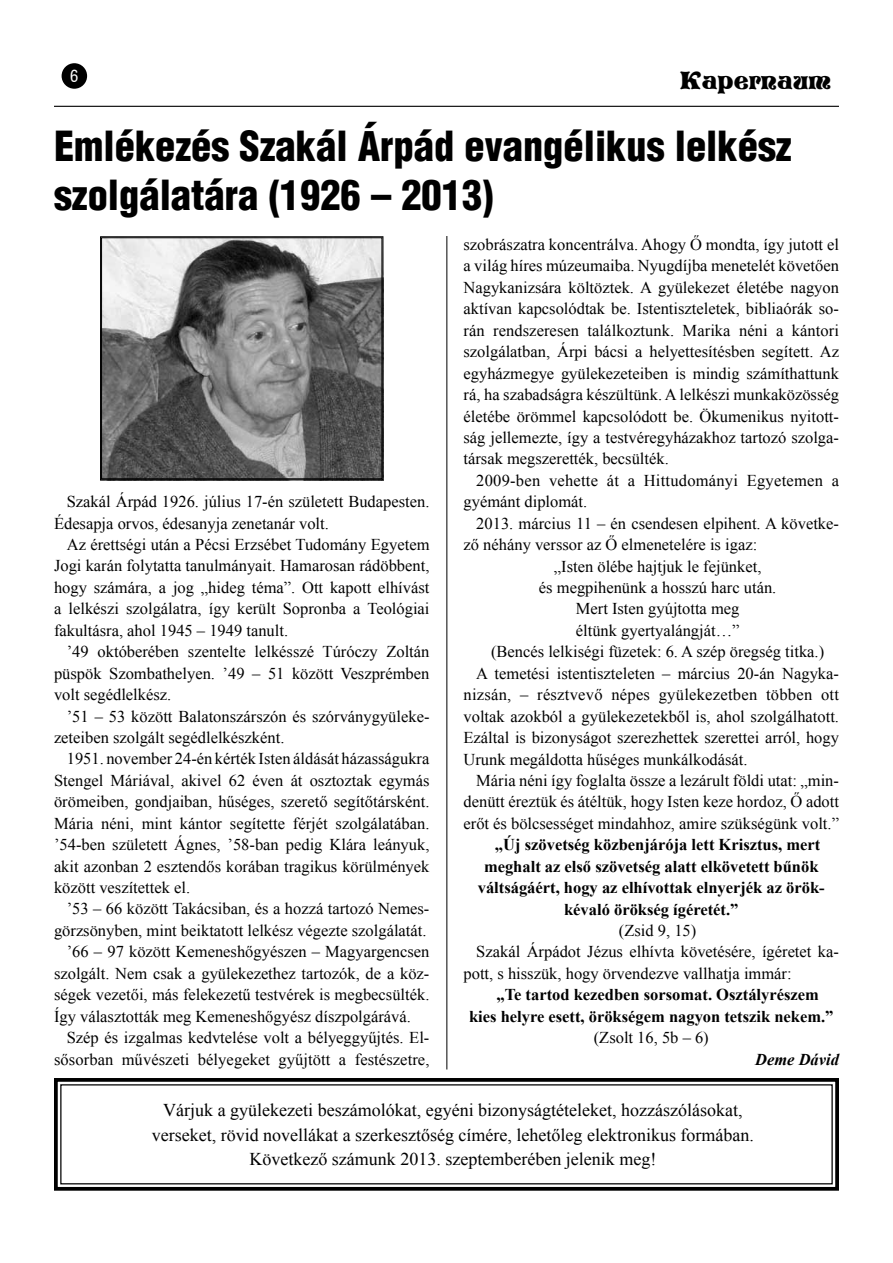
<style>
.page{position:relative;width:893px;height:1263px;background:#fff}
.page>*{position:absolute;margin:0;border:0;box-sizing:border-box;transform-origin:0 0}
.t1{font:900 40.5px/48.9px "Switzerland Cond";color:#000}
.t2{font:24px "Vivian";color:#000}
.t3{font:18px/24.5px "Times New Roman";color:#000;text-align:center}
.t4{font:16.5px/21.5px "Times New Roman";color:#000;text-align:justify}
.t5{font:700 16.5px/21.5px "Times New Roman";color:#000}
.t6{font:italic 700 16.5px "Times New Roman";color:#000}
.t7{font:16.5px "Switzerland Condensed";color:#fff}
</style>
<div class="page">
<div style="left:62px;top:63px;width:25px;height:26px;background:#000;border-radius:50%"></div>
<hr style="left:54px;top:106px;width:785px;height:1px;background:#000">
<svg style="left:54px;top:1078px;width:785px;height:113px"></svg>
<div style="left:60px;top:1084px;width:773px;height:100px;border:1px solid #000"></div>
<svg style="left:100px;top:236px;width:284px;height:244px;background:#7d7d7d"></svg>
<div style="left:101px;top:238px;width:281px;height:241px;border:1px solid #000"></div>
<hr style="left:446px;top:236px;width:1px;height:833px;background:#000">
<p class="t7" style="left:70px;top:66px;width:10px">6</p>
<h2 class="t2" style="left:680px;top:64px;width:153px">Kapernaum</h2>
<h1 class="t1" style="left:54px;top:121px;width:739px">Emlékezés Szakál Árpád evangélikus lelkész szolgálatára (1926 – 2013)</h1>
<p class="t4" style="left:463px;top:234px;width:377px">szobrászatra koncentrálva. Ahogy Ő mondta, így jutott el a világ híres múzeumaiba. Nyugdíjba menetelét követően Nagykanizsára költöztek. A gyülekezet életébe nagyon aktívan kapcsolódtak be. Istentiszteletek, bibliaórák so&shy;rán rendszeresen találkoztunk. Marika néni a kántori szolgálatban, Árpi bácsi a helyettesítésben segített. Az egyházmegye gyülekezeteiben is mindig számíthattunk rá, ha szabadságra készültünk. A lelkészi munkaközösség életébe örömmel kapcsolódott be. Ökumenikus nyitott&shy;ság jellemezte, így a testvéregyházakhoz tartozó szolga&shy;társak megszerették, becsülték.</p>
<p class="t4" style="left:464px;top:469px;width:377px;text-indent:13px">2009-ben vehette át a Hittudományi Egyetemen a gyémánt diplomát.</p>
<p class="t4" style="left:476px;top:512px;width:364px">2013. március 11 – én csendesen elpihent. A követke-</p>
<p class="t4" style="left:464px;top:534px;width:295px">ző néhány verssor az Ő elmenetelére is igaz:</p>
<p class="t4" style="left:554px;top:555px;width:209px">„Isten ölébe hajtjuk le fejünket,</p>
<p class="t4" style="left:539px;top:576px;width:239px">és megpihenünk a hosszú harc után.</p>
<p class="t4" style="left:576px;top:598px;width:165px">Mert Isten gyújtotta meg</p>
<p class="t4" style="left:576px;top:619px;width:165px">éltünk gyertyalángját…”</p>
<p class="t4" style="left:491px;top:641px;width:335px">(Bencés lelkiségi füzetek: 6. A szép öregség titka.)</p>
<p class="t4" style="left:476px;top:662px;width:364px">A temetési istentiszteleten – március 20-án Nagyka-</p>
<p class="t4" style="left:464px;top:684px;width:377px">nizsán, – résztvevő népes gyülekezetben többen ott</p>
<p class="t4" style="left:463px;top:705px;width:377px">voltak azokból a gyülekezetekből is, ahol szolgálhatott.</p>
<p class="t4" style="left:463px;top:726px;width:377px">Ezáltal is bizonyságot szerezhettek szerettei arról, hogy</p>
<p class="t4" style="left:463px;top:748px;width:286px">Urunk megáldotta hűséges munkálkodását.</p>
<p class="t4" style="left:476px;top:769px;width:364px">Mária néni így foglalta össze a lezárult földi utat: „min-</p>
<p class="t4" style="left:463px;top:791px;width:377px">denütt éreztük és átéltük, hogy Isten keze hordoz, Ő adott</p>
<p class="t4" style="left:463px;top:812px;width:377px">erőt és bölcsességet mindahhoz, amire szükségünk volt.”</p>
<p class="t5" style="left:495px;top:834px;width:327px">„Új szövetség közbenjárója lett Krisztus, mert</p>
<p class="t5" style="left:484px;top:855px;width:336px">meghalt az első szövetség alatt elkövetett bűnök</p>
<p class="t5" style="left:478px;top:876px;width:348px">váltságáért, hogy az elhívottak elnyerjék az örök-</p>
<p class="t5" style="left:564px;top:898px;width:176px">kévaló örökség ígéretét.”</p>
<p class="t4" style="left:619px;top:919px;width:79px">(Zsid 9, 15)</p>
<p class="t4" style="left:476px;top:941px;width:364px">Szakál Árpádot Jézus elhívta követésére, ígéretet ka-</p>
<p class="t4" style="left:463px;top:962px;width:330px">pott, s hisszük, hogy örvendezve vallhatja immár:</p>
<p class="t5" style="left:469px;top:984px;width:366px;text-indent:27px">„Te tartod kezedben sorsomat. Osztályrészem kies helyre esett, örökségem nagyon tetszik nekem.”</p>
<p class="t4" style="left:594px;top:1027px;width:117px">(Zsolt 16, 5b – 6)</p>
<p class="t6" style="left:755px;top:1047px;width:85px">Deme Dávid</p>
<p class="t3" style="left:152px;top:1098px;width:604px">Várjuk a gyülekezeti beszámolókat, egyéni bizonyságtételeket, hozzászólásokat, verseket, rövid novellákat a szerkesztőség címére, lehetőleg elektronikus formában.<br>Következő számunk 2013. szeptemberében jelenik meg!</p>
<p class="t4" style="left:54px;top:491px;width:377px;text-indent:13px">Szakál Árpád 1926. július 17-én született Budapesten.<br>Édesapja orvos, édesanyja zenetanár volt.</p>
<p class="t4" style="left:54px;top:533px;width:377px;text-indent:13px">Az érettségi után a Pécsi Erzsébet Tudomány Egyetem Jogi karán folytatta tanulmányait. Hamarosan rádöbbent, hogy számára, a jog „hideg téma”. Ott kapott elhívást a lelkészi szolgálatra, így került Sopronba a Teológiai fakultásra, ahol 1945 – 1949 tanult.</p>
<p class="t4" style="left:54px;top:641px;width:377px;text-indent:13px">’49 októberében szentelte lelkésszé Túróczy Zoltán püspök Szombathelyen. ’49 – 51 között Veszprémben volt segédlelkész.</p>
<p class="t4" style="left:54px;top:705px;width:377px;text-indent:13px">’51 – 53 között Balatonszárszón és szórványgyüleke&shy;zeteiben szolgált segédlelkészként.</p>
<p class="t4" style="left:54px;top:748px;width:377px;text-indent:13px">1951. november 24-én kérték Isten áldását házasságukra Stengel Máriával, akivel 62 éven át osztoztak egymás örömeiben, gondjaiban, hűséges, szerető segítőtársként.<br>Mária néni, mint kántor segítette férjét szolgálatában. ’54-ben született Ágnes, ’58-ban pedig Klára leányuk, akit azonban 2 esztendős korában tragikus körülmények között veszítettek el.</p>
<p class="t4" style="left:67px;top:898px;width:364px">’53 – 66 között Takácsiban, és a hozzá tartozó Nemes-</p>
<p class="t4" style="left:54px;top:919px;width:374px">görzsönyben, mint beiktatott lelkész végezte szolgálatát.</p>
<p class="t4" style="left:67px;top:941px;width:364px">’66 – 97 között Kemeneshőgyészen – Magyargencsen</p>
<p class="t4" style="left:54px;top:962px;width:377px">szolgált. Nem csak a gyülekezethez tartozók, de a köz-</p>
<p class="t4" style="left:54px;top:984px;width:377px">ségek vezetői, más felekezetű testvérek is megbecsülték.</p>
<p class="t4" style="left:54px;top:1005px;width:358px">Így választották meg Kemeneshőgyész díszpolgárává.</p>
<p class="t4" style="left:67px;top:1026px;width:364px">Szép és izgalmas kedvtelése volt a bélyeggyűjtés. El-</p>
<p class="t4" style="left:54px;top:1048px;width:377px">sősorban művészeti bélyegeket gyűjtött a festészetre,</p>
</div>
